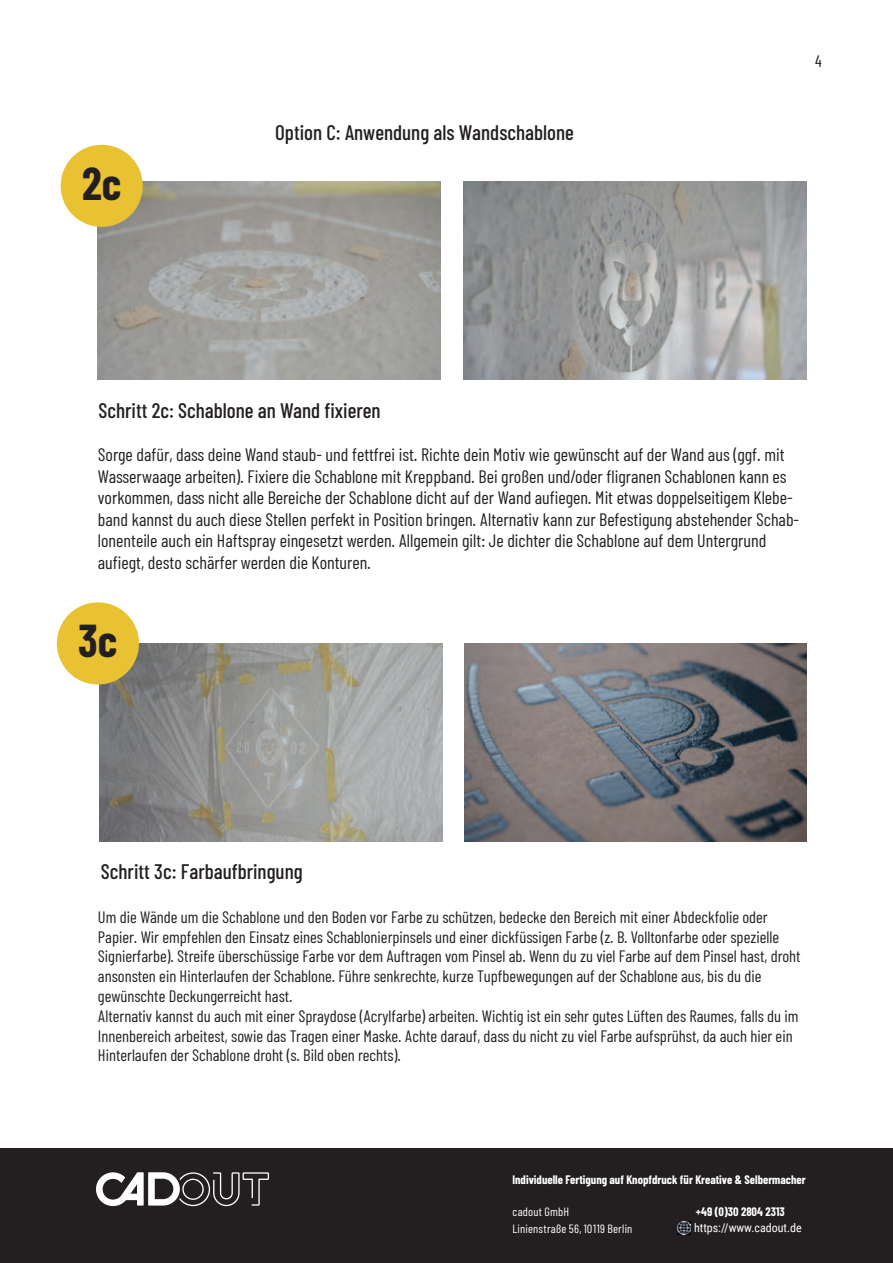
<style>
.page{position:relative;width:893px;height:1263px;background:#fff}
.page>*{position:absolute;margin:0;border:0;box-sizing:border-box;transform-origin:0 0}
.t1{font:700 45px "Barlow Condensed";color:#231f20}
.t2{font:500 21px "Barlow Condensed";color:#231f20}
.t3{font:18px/21.6px "Barlow Condensed";color:#231f20}
.t4{font:16.5px/19.8px "Barlow Condensed";color:#231f20}
.t5{font:700 12px "Barlow Condensed";color:#fff}
.t6{font:12px/17px "Barlow Condensed";letter-spacing:.02em;color:#fff}
.t7{font:12px "Roboto Condensed";color:#fff}
</style>
<div class="page">
<div style="left:0;top:1149px;width:893px;height:114px;background:#231f20"></div>
<svg style="left:96px;top:1172px;width:173px;height:34px"></svg>
<svg style="left:677px;top:1221px;width:13px;height:13px"></svg>
<img style="left:465px;top:643px;width:342px;height:198px">
<img style="left:98px;top:182px;width:343px;height:197px">
<img style="left:99px;top:643px;width:343px;height:198px">
<img style="left:464px;top:182px;width:343px;height:197px">
<div style="left:61px;top:145px;width:82px;height:82px;background:#e8c232;border-radius:50%"></div>
<div style="left:57px;top:602px;width:82px;height:82px;background:#e8c232;border-radius:50%"></div>
<h1 class="t1" style="left:82px;top:165px;width:41px">2c</h1>
<p class="t2" style="left:275px;top:125px;width:300px">Option C: Anwendung als Wandschablone</p>
<p class="t4" style="left:815px;top:52px;width:8px">4</p>
<p class="t2" style="left:98px;top:403px;width:284px">Schritt 2c: Schablone an Wand fixieren</p>
<p class="t3" style="left:98px;top:445px;width:703px">Sorge daf¸r, dass deine Wand staub- und fettfrei ist. Richte dein Motiv wie gew¸nscht auf der Wand aus (ggf. mit Wasserwaage arbeiten). Fixiere die Schablone mit Kreppband. Bei großen und/oder 昀氀igranen Schablonen kann es vorkommen, dass nicht alle Bereiche der Schablone dicht auf der Wand au昀椀egen. Mit etwas doppelseitigem Klebe&shy;band kannst du auch diese Stellen perfekt in Position bringen. Alternativ kann zur Befestigung abstehender Schab&shy;lonenteile auch ein Haftspray eingesetzt werden. Allgemein gilt: Je dichter die Schablone auf dem Untergrund<br>au昀椀egt, desto schärfer werden die Konturen.</p>
<h1 class="t1" style="left:78px;top:623px;width:41px">3c</h1>
<p class="t2" style="left:101px;top:864px;width:203px">Schritt 3c: Farbaufbringung</p>
<p class="t4" style="left:98px;top:906px;width:704px">Um die Wände um die Schablone und den Boden vor Farbe zu schützen, bedecke den Bereich mit einer Abdeckfolie oder Papier. Wir empfehlen den Einsatz eines Schablonierpinsels und einer dickfüssigen Farbe (z. B. Volltonfarbe oder spezielle Signierfarbe). Streife überschüssige Farbe vor dem Auftragen vom Pinsel ab. Wenn du zu viel Farbe auf dem Pinsel hast, droht ansonsten ein Hinterlaufen der Schablone. Führe senkrechte, kurze Tupfbewegungen auf der Schablone aus, bis du die gewünschte Deckungerreicht hast.<br>Alternativ kannst du auch mit einer Spraydose (Acrylfarbe) arbeiten. Wichtig ist ein sehr gutes Lüften des Raumes, falls du im Innenbereich arbeitest, sowie das Tragen einer Maske. Achte darauf, dass du nicht zu viel Farbe aufsprühst, da auch hier ein Hinterlaufen der Schablone droht (s. Bild oben rechts).</p>
<p class="t5" style="left:512px;top:1175px;width:295px">Individuelle Fertigung auf Knopfdruck f¸r Kreative &amp; Selbermacher</p>
<p class="t5" style="left:696px;top:1207px;width:90px">+49 (0)30 2804 2313</p>
<p class="t7" style="left:694px;top:1223px;width:109px">https://www.cadout.de</p>
<p class="t6" style="left:512px;top:1204px;width:121px">cadout GmbH<br>Linienstrafle 56, 10119 Berlin</p>
</div>
